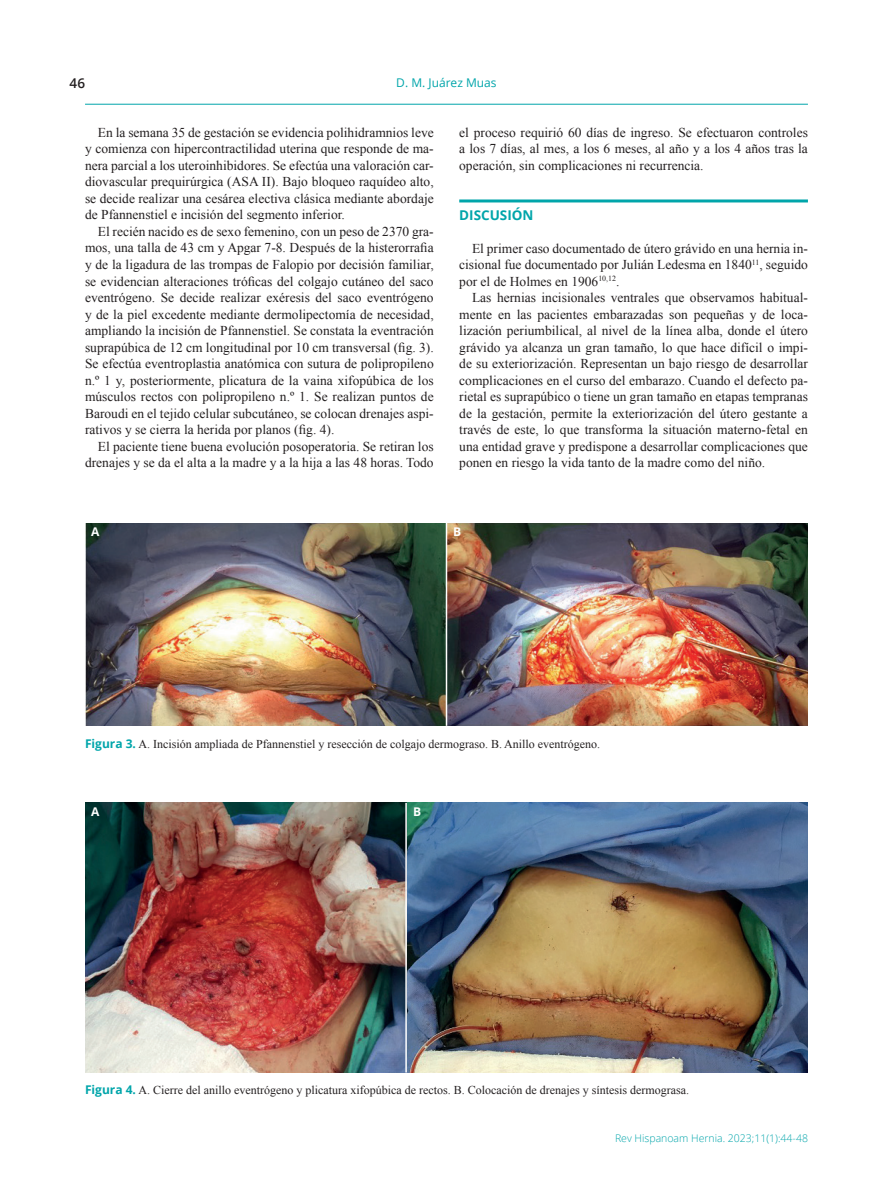
<style>
.page{position:relative;width:893px;height:1191px;background:#fff}
.page>*{position:absolute;margin:0;border:0;box-sizing:border-box;transform-origin:0 0}
.t1{font:13.5px/16.5px "Times New Roman";color:#231f20;text-align:justify}
.t2{font:700 13.5px "Open Sans";color:#00a5aa}
.t3{font:600 13.5px "Open Sans";color:#231f20}
.t4{font:12px "Times New Roman";color:#231f20}
.t5{font:12px "Open Sans";color:#00a5aa}
.t6{font:700 12px "Open Sans";color:#fff}
.t7{font:300 10.5px "Open Sans";color:#00a5aa}
.s1{font-family:"Open Sans";font-weight:700;color:#00a5aa}
</style>
<div class="page">
<hr style="left:85px;top:104px;width:723px;height:1px;background:#00a5aa">
<hr style="left:459px;top:199px;width:349px;height:3px;background:#00a5aa">
<img style="left:447px;top:523px;width:361px;height:203px">
<img style="left:85px;top:523px;width:361px;height:203px">
<img style="left:407px;top:803px;width:401px;height:269px">
<img style="left:85px;top:803px;width:320px;height:269px">
<p class="t5" style="left:396px;top:75px;width:102px">D. M. Juá rez Muas</p>
<p class="t1" style="left:85px;top:124px;width:350px;text-indent:13px">En la semana 35 de gestación se evidencia polihidramnios leve y comienza con hipercontractilidad uterina que responde de ma&shy;nera parcial a los uteroinhibidores. Se efectúa una valoración car&shy;diovascular prequirúrgica (ASA II). Bajo bloqueo raquídeo alto, se decide realizar una cesárea electiva clásica mediante abordaje de Pfannenstiel e incisión del segmento inferior.</p>
<p class="t1" style="left:85px;top:223px;width:350px;text-indent:13px">El recién nacido es de sexo femenino, con un peso de 2370 gra&shy;mos, una talla de 43 cm y Apgar 7-8. Después de la histerorrafia y de la ligadura de las trompas de Falopio por decisión familiar, se evidencian alteraciones tróficas del colgajo cutáneo del saco eventrógeno. Se decide realizar exéresis del saco eventrógeno y de la piel excedente mediante dermolipectomía de necesidad, ampliando la incisión de Pfannenstiel. Se constata la eventración suprapúbica de 12 cm longitudinal por 10 cm transversal (fig. 3).<br>Se efectúa eventroplastia anatómica con sutura de polipropileno n.º 1 y, posteriormente, plicatura de la vaina xifopúbica de los músculos rectos con polipropileno n.º 1. Se realizan puntos de Baroudi en el tejido celular subcutáneo, se colocan drenajes aspi&shy;rativos y se cierra la herida por planos (fig. 4).</p>
<p class="t1" style="left:85px;top:437px;width:350px;text-align:right">El paciente tiene buena evolución posoperatoria. Se retiran los drenajes y se da el alta a la madre y a la hija a las 48 horas. Todo</p>
<p class="t3" style="left:70px;top:74px;width:17px">46</p>
<p class="t1" style="left:459px;top:124px;width:350px">el proceso requirió 60 días de ingreso. Se efectuaron controles a los 7 días, al mes, a los 6 meses, al año y a los 4 años tras la operación, sin complicaciones ni recurrencia.</p>
<p class="t2" style="left:459px;top:205px;width:76px">DISCUSIÓN</p>
<p class="t1" style="left:459px;top:239px;width:350px;text-indent:13px">El primer caso documentado de útero grávido en una hernia in&shy;cisional fue documentado por Julián Ledesma en 1840<sup>11</sup>, seguido por el de Holmes en 1906<sup>10,12</sup>.</p>
<p class="t1" style="left:459px;top:289px;width:350px;text-indent:13px">Las hernias incisionales ventrales que observamos habitual&shy;mente en las pacientes embarazadas son pequeñas y de loca&shy;lización periumbilical, al nivel de la línea alba, donde el útero grávido ya alcanza un gran tamaño, lo que hace difícil o impi&shy;de su exteriorización. Representan un bajo riesgo de desarrollar complicaciones en el curso del embarazo. Cuando el defecto pa&shy;rietal es suprapúbico o tiene un gran tamaño en etapas tempranas de la gestación, permite la exteriorización del útero gestante a través de este, lo que transforma la situación materno-fetal en una entidad grave y predispone a desarrollar complicaciones que ponen en riesgo la vida tanto de la madre como del niño.</p>
<p class="t6" style="left:91px;top:523px;width:10px">A</p>
<p class="t6" style="left:453px;top:523px;width:10px">B</p>
<p class="t4" style="left:85px;top:735px;width:517px"><span class="s1">Figura 3.</span> A. Incisión ampliada de Pfannenstiel y resección de colgajo dermograso. B. Anillo eventrógeno.</p>
<p class="t6" style="left:91px;top:803px;width:10px">A</p>
<p class="t6" style="left:413px;top:803px;width:10px">B</p>
<p class="t4" style="left:85px;top:1082px;width:605px"><span class="s1">Figura 4.</span> A. Cierre del anillo eventrógeno y plicatura xifopúbica de rectos. B. Colocación de drenajes y síntesis dermograsa.</p>
<p class="t7" style="left:615px;top:1130px;width:194px">Rev Hispanoam Hernia. 2023;11(1):44-48</p>
</div>
